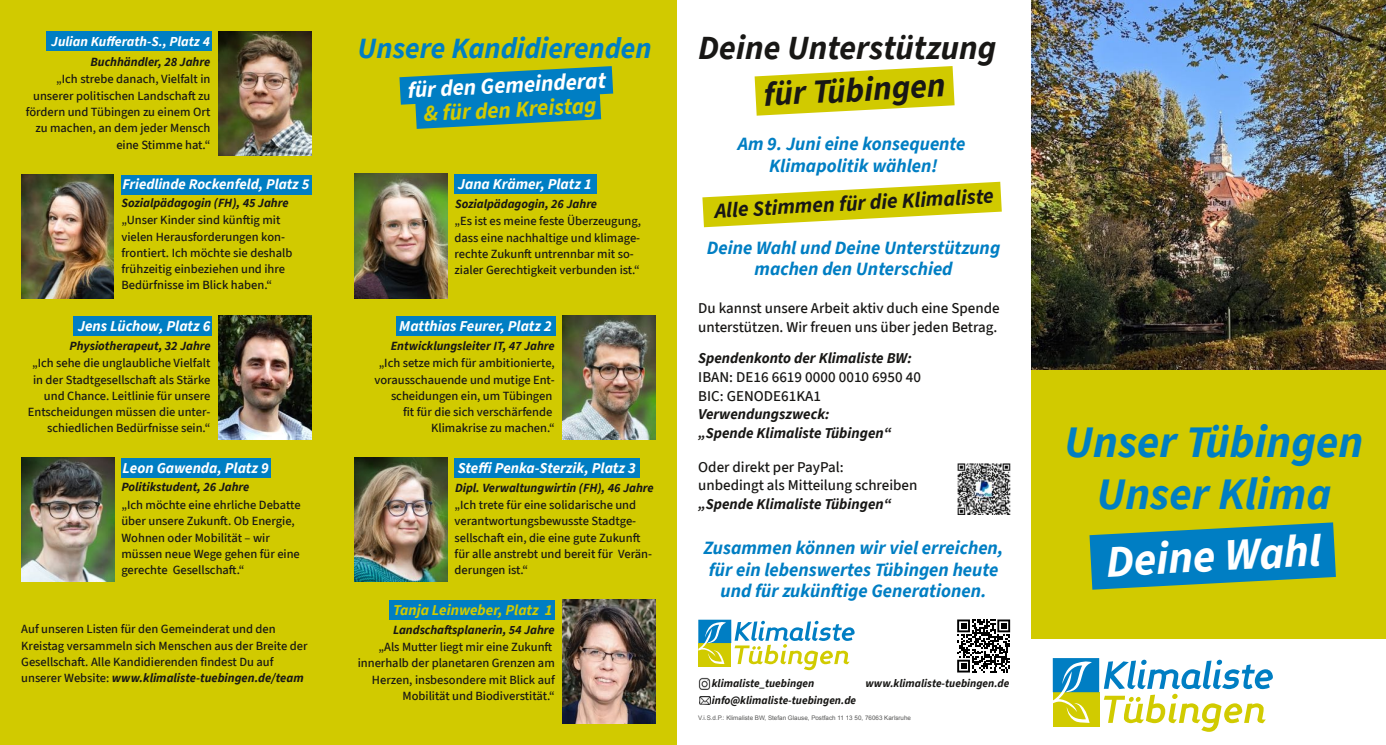
<style>
.page{position:relative;width:1386px;height:745px;background:#fff}
.page>*{position:absolute;margin:0;border:0;box-sizing:border-box;transform-origin:0 0}
.t1{font:italic 700 45px/52.1px "Source Sans 3";color:#007ec3;text-align:center}
.t2{font:italic 700 45px "Source Sans 3";color:#fff}
.t3{font:italic 700 33.75px "Source Sans 3";color:#181715}
.t4{font:italic 700 29.38px "Source Sans 3";color:#007ec3}
.t5{font:italic 700 22.5px "Source Sans 3";color:#fff}
.t6{font:italic 700 22.5px "Source Sans 3";color:#d1ca00}
.t7{font:italic 700 21.25px "Source Sans 3";color:#181715}
.t8{font:italic 700 18.75px/21.2px "Source Sans 3";color:#007ec3;text-align:center}
.t9{font:500 15px/18.8px "Source Sans 3";color:#181715}
.t10{font:italic 700 15px "Source Sans 3";color:#fff}
.t11{font:italic 700 15px/18.8px "Source Sans 3";color:#181715}
.t12{font:italic 700 15px "Source Sans 3";color:#d1ca00}
.t13{font:italic 700 14.75px "Source Sans 3";color:#fff}
.t14{font:italic 700 13.75px "Source Sans 3";color:#fff}
.t15{font:500 12.5px/16.2px "Source Sans 3";color:#181715}
.t16{font:italic 700 12.5px "Source Sans 3";color:#181715}
.t17{font:italic 700 11.25px/16.4px "Source Sans 3";color:#181715}
.t18{font:6.25px "Arial";color:#565655}
.s1{font-weight:700;font-style:italic}
</style>
<div class="page">
<svg style="left:698px;top:619px;width:156px;height:50px"></svg>
<div style="left:0;top:0;width:333px;height:744px;background:#d1ca00"></div>
<svg style="left:1052px;top:658px;width:220px;height:73px"></svg>
<img style="left:219px;top:315px;width:93px;height:124px">
<div style="left:333px;top:0;width:344px;height:744px;background:#d1ca00"></div>
<svg style="left:702px;top:182px;width:299px;height:45px"></svg>
<div style="left:1031px;top:369px;width:354px;height:269px;background:#d1ca00"></div>
<svg style="left:1089px;top:522px;width:246px;height:67px"></svg>
<svg style="left:754px;top:66px;width:200px;height:50px"></svg>
<svg style="left:399px;top:66px;width:214px;height:63px"></svg>
<img style="left:354px;top:174px;width:93px;height:124px">
<div style="left:454px;top:174px;width:143px;height:20px;background:#007ec3"></div>
<img style="left:354px;top:457px;width:93px;height:124px">
<div style="left:454px;top:457px;width:186px;height:20px;background:#007ec3"></div>
<img style="left:562px;top:315px;width:94px;height:124px">
<div style="left:396px;top:316px;width:159px;height:19px;background:#007ec3"></div>
<img style="left:562px;top:599px;width:94px;height:124px">
<div style="left:389px;top:599px;width:166px;height:20px;background:#007ec3"></div>
<svg style="left:957px;top:619px;width:53px;height:53px"></svg>
<img style="left:219px;top:31px;width:93px;height:124px">
<div style="left:47px;top:31px;width:165px;height:20px;background:#007ec3"></div>
<div style="left:74px;top:316px;width:138px;height:19px;background:#007ec3"></div>
<img style="left:21px;top:174px;width:92px;height:124px">
<div style="left:121px;top:175px;width:191px;height:19px;background:#007ec3"></div>
<img style="left:21px;top:457px;width:93px;height:124px">
<div style="left:121px;top:457px;width:150px;height:20px;background:#007ec3"></div>
<img style="left:1031px;top:0;width:354px;height:369px">
<img style="left:698px;top:677px;width:13px;height:13px">
<img style="left:957px;top:463px;width:53px;height:51px">
<svg style="left:699px;top:696px;width:11px;height:8px"></svg>
<p class="t14" style="left:51px;top:32px;width:160px">Julian Kufferath‑S., Platz 4</p>
<p class="t15" style="left:26px;top:71px;width:186px;text-align:right">„Ich strebe danach, Vielfalt in unserer politischen Landschaft zu fördern und Tübingen zu einem Ort zu machen, an dem jeder Mensch eine Stimme hat.“</p>
<p class="t16" style="left:91px;top:53px;width:121px">Buchhändler, 28 Jahre</p>
<p class="t13" style="left:122px;top:174px;width:188px">Friedlinde Rockenfeld, Platz 5</p>
<p class="t16" style="left:121px;top:194px;width:169px">Sozialpädagogin (FH), 45 Jahre</p>
<p class="t15" style="left:121px;top:212px;width:172px">„Unser Kinder sind künftig mit vielen Herausforderungen kon‑ frontiert. Ich möchte sie deshalb frühzeitig einbeziehen und ihre<br>Bedürfnisse im Blick haben.“</p>
<p class="t10" style="left:78px;top:315px;width:134px">Jens Lüchow, Platz 6</p>
<p class="t15" style="left:28px;top:354px;width:184px;text-align:right">„Ich sehe die unglaubliche Vielfalt in der Stadtgesellschaft als Stärke und Chance. Leitlinie für unsere Entscheidungen müssen die unter‑ schiedlichen Bedürfnisse sein.“</p>
<p class="t16" style="left:70px;top:337px;width:143px">Physiotherapeut, 32 Jahre</p>
<p class="t10" style="left:123px;top:457px;width:148px">Leon Gawenda, Platz 9</p>
<p class="t16" style="left:121px;top:478px;width:129px">Politikstudent, 26 Jahre</p>
<p class="t15" style="left:121px;top:496px;width:181px">„Ich möchte eine ehrliche Debatte über unsere Zukunft. Ob Energie,<br>Wohnen oder Mobilität – wir müssen neue Wege gehen für eine gerechte Gesellschaft.“</p>
<p class="t15" style="left:21px;top:620px;width:288px">Auf unseren Listen für den Gemeinderat und den Kreistag versammeln sich Menschen aus der Breite der Gesellschaft. Alle Kandidierenden findest Du auf unserer Website: <span class="s1">www.klimaliste‑tuebingen.de/team</span></p>
<h3 class="t4" style="left:357px;top:28px;width:296px">Unsere Kandidierenden</h3>
<h3 class="t5" style="left:407px;top:75px;width:200px;rotate:-3deg">für den Gemeinderat</h3>
<h3 class="t6" style="left:423px;top:99px;width:174px;rotate:-3deg">&amp; für den Kreistag</h3>
<p class="t10" style="left:458px;top:174px;width:135px">Jana Krämer, Platz 1</p>
<p class="t15" style="left:454px;top:213px;width:188px">„Es ist es meine feste Überzeugung, dass eine nachhaltige und klimage‑ rechte Zukunft untrennbar mit so‑ zialer Gerechtigkeit verbunden ist.“</p>
<p class="t16" style="left:455px;top:195px;width:144px">Sozialpädagogin, 26 Jahre</p>
<p class="t10" style="left:399px;top:315px;width:154px">Matthias Feurer, Platz 2</p>
<p class="t15" style="left:374px;top:354px;width:182px;text-align:right">„Ich setze mich für ambitionierte, vorausschauende und mutige Ent‑ scheidungen ein, um Tübingen<br>fit für die sich verschärfende<br>Klimakrise zu machen.“</p>
<p class="t16" style="left:391px;top:337px;width:165px">Entwicklungsleiter IT, 47 Jahre</p>
<p class="t10" style="left:458px;top:457px;width:179px">Steffi Penka‑Sterzik, Platz 3</p>
<p class="t15" style="left:454px;top:496px;width:199px">„Ich trete für eine solidarische und verantwortungsbewusste Stadtge‑ sellschaft ein, die eine gute Zukunft für alle anstrebt und bereit für Verän‑ derungen ist.“</p>
<p class="t16" style="left:455px;top:479px;width:200px">Dipl. Verwaltungwirtin (FH), 46 Jahre</p>
<p class="t12" style="left:393px;top:599px;width:161px">Tanja Leinweber, Platz 1</p>
<p class="t15" style="left:358px;top:638px;width:199px;text-align:right">„Als Mutter liegt mir eine Zukunft innerhalb der planetaren Grenzen am Herzen, insbesondere mit Blick auf Mobilität und Biodiverstität.“</p>
<p class="t16" style="left:393px;top:621px;width:163px">Landschaftsplanerin, 54 Jahre</p>
<h2 class="t3" style="left:698px;top:25px;width:299px">Deine Unterstützung</h2>
<h2 class="t3" style="left:762px;top:72px;width:184px;rotate:-3deg">für Tübingen</h2>
<h3 class="t8" style="left:738px;top:133px;width:229px">Am 9. Juni eine konsequente<br>Klimapolitik wählen!</h3>
<h3 class="t7" style="left:714px;top:196px;width:281px;rotate:-3deg">Alle Stimmen für die Klimaliste</h3>
<h3 class="t8" style="left:707px;top:237px;width:295px">Deine Wahl und Deine Unterstützung machen den Unterschied</h3>
<p class="t9" style="left:698px;top:298px;width:303px">Du kannst unsere Arbeit aktiv duch eine Spende unterstützen. Wir freuen uns über jeden Betrag.</p>
<p class="t11" style="left:698px;top:348px;width:215px">Spendenkonto der Klimaliste BW:</p>
<p class="t9" style="left:698px;top:367px;width:224px">IBAN: DE16 6619 0000 0010 6950 40<br>BIC: GENODE61KA1</p>
<p class="t11" style="left:698px;top:404px;width:195px">Verwendungszweck:<br>„Spende Klimaliste Tübingen“</p>
<p class="t9" style="left:698px;top:457px;width:220px">Oder direkt per PayPal:<br>unbedingt als Mitteilung schreiben</p>
<p class="t11" style="left:698px;top:494px;width:195px">„Spende Klimaliste Tübingen“</p>
<h3 class="t8" style="left:703px;top:537px;width:301px">Zusammen können wir viel erreichen, für ein lebenswertes Tübingen heute und für zukünftige Generationen.</h3>
<p class="t17" style="left:711px;top:675px;width:146px">klimaliste_tuebingen info@klimaliste‑tuebingen.de</p>
<p class="t17" style="left:865px;top:675px;width:145px">www.klimaliste‑tuebingen.de</p>
<p class="t18" style="left:698px;top:714px;width:214px">V.i.S.d.P.: Klimaliste BW, Stefan Glause, Postfach 11 13 50, 76063 Karlsruhe</p>
<h1 class="t1" style="left:1064px;top:415px;width:300px">Unser Tübingen<br>Unser Klima</h1>
<h1 class="t2" style="left:1104px;top:531px;width:217px;rotate:-3deg">Deine Wahl</h1>
</div>
